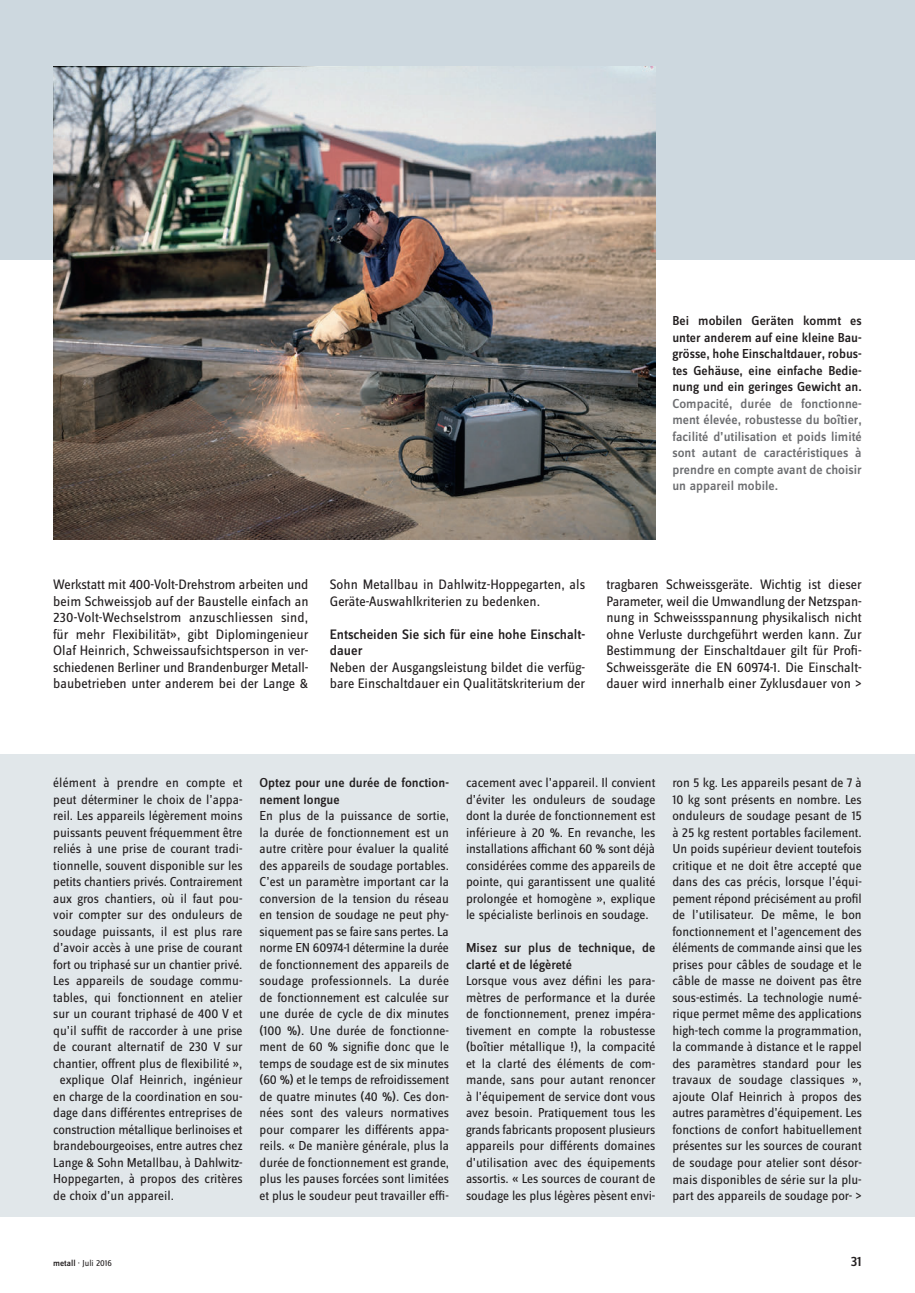
<style>
.page{position:relative;width:915px;height:1293px;background:#fff}
.page>*{position:absolute;margin:0;border:0;box-sizing:border-box;transform-origin:0 0}
.DE_Grundtext_ohne_EZ{font:14.25px/16.5px "Zine Sans Dis";color:#231f20;text-align:justify}
.DE_Grundtext_ohne_EZ-2{font:500 14.25px/16.5px "Zine Sans Dis";color:#231f20}
.FR_Grundtext_ohne_EZ{font:13.5px/16.5px "Zine Sans Dis";color:#231f20;text-align:justify}
.t1{font:500 13.5px/16.5px "Zine Sans Dis";color:#6c6d70;text-align:justify}
.FR_Grundtext_ohne_EZ-2{font:500 13.5px/16.5px "Zine Sans Dis";color:#231f20}
.t2{font:9px "Zine Sans Dis";color:#231f20}
.s1{color:#231f20}
.s2{font-weight:500}
</style>
<div class="page">
<div style="left:0;top:754px;width:914px;height:462px;background:#e1e7ea"></div>
<div style="left:0;top:0;width:914px;height:259px;background:#cdd8df"></div>
<img style="left:53px;top:67px;width:602px;height:473px">
<p class="t1" style="left:672px;top:313px;width:191px"><span class="s1">Bei mobilen Geräten kommt es unter anderem auf eine kleine Bau&shy;grösse, hohe Einschaltdauer, robus&shy;tes Gehäuse, eine einfache Bedie&shy;nung und ein geringes Gewicht an.<br></span>Compacité, durée de fonctionne&shy;ment élevée, robustesse du boîtier, facilité d’utilisation et poids limité sont autant de caractéristiques à prendre en compte avant de choisir un appareil mobile.</p>
<p class="DE_Grundtext_ohne_EZ" style="left:53px;top:577px;width:257px">Werkstatt mit 400-Volt-Drehstrom arbeiten und beim Schweissjob auf der Baustelle einfach an 230-Volt-Wechselstrom anzuschliessen sind, für mehr Flexibilität», gibt Diplomingenieur Olaf Heinrich, Schweissaufsichtsperson in ver&shy;schiedenen Berliner und Brandenburger Metall&shy;baubetrieben unter anderem bei der Lange &amp;</p>
<p class="DE_Grundtext_ohne_EZ" style="left:330px;top:577px;width:257px">Sohn Metallbau in Dahlwitz-Hoppegarten, als<br>Geräte-Auswahlkriterien zu bedenken.</p>
<p class="DE_Grundtext_ohne_EZ-2" style="left:330px;top:626px;width:257px">Entscheiden Sie sich für eine hohe Einschalt&shy;dauer</p>
<p class="DE_Grundtext_ohne_EZ" style="left:330px;top:659px;width:257px">Neben der Ausgangsleistung bildet die verfüg&shy;bare Einschaltdauer ein Qualitätskriterium der</p>
<p class="DE_Grundtext_ohne_EZ" style="left:606px;top:577px;width:257px">tragbaren Schweissgeräte. Wichtig ist dieser Parameter, weil die Umwandlung der Netzspan&shy;nung in Schweissspannung physikalisch nicht ohne Verluste durchgeführt werden kann. Zur Bestimmung der Einschaltdauer gilt für Profi-Schweissgeräte die EN 60974-1. Die Einschalt&shy;dauer wird innerhalb einer Zyklusdauer von &gt;</p>
<p class="FR_Grundtext_ohne_EZ" style="left:53px;top:775px;width:191px">élément à prendre en compte et</p>
<p class="FR_Grundtext_ohne_EZ" style="left:53px;top:792px;width:191px">peut déterminer le choix de l’appa-</p>
<p class="FR_Grundtext_ohne_EZ" style="left:53px;top:808px;width:191px">reil. Les appareils légèrement moins</p>
<p class="FR_Grundtext_ohne_EZ" style="left:53px;top:825px;width:191px">puissants peuvent fréquemment être</p>
<p class="FR_Grundtext_ohne_EZ" style="left:53px;top:841px;width:191px">reliés à une prise de courant tradi-</p>
<p class="FR_Grundtext_ohne_EZ" style="left:53px;top:858px;width:191px">tionnelle, souvent disponible sur les</p>
<p class="FR_Grundtext_ohne_EZ" style="left:53px;top:874px;width:191px">petits chantiers privés. Contrairement</p>
<p class="FR_Grundtext_ohne_EZ" style="left:53px;top:891px;width:191px">aux gros chantiers, où il faut pou-</p>
<p class="FR_Grundtext_ohne_EZ" style="left:53px;top:907px;width:191px">voir compter sur des onduleurs de</p>
<p class="FR_Grundtext_ohne_EZ" style="left:53px;top:924px;width:191px">soudage puissants, il est plus rare</p>
<p class="FR_Grundtext_ohne_EZ" style="left:53px;top:940px;width:191px">d’avoir accès à une prise de courant</p>
<p class="FR_Grundtext_ohne_EZ" style="left:53px;top:957px;width:191px">fort ou triphasé sur un chantier privé.</p>
<p class="FR_Grundtext_ohne_EZ" style="left:53px;top:973px;width:191px">Les appareils de soudage commu-</p>
<p class="FR_Grundtext_ohne_EZ" style="left:53px;top:990px;width:191px">tables, qui fonctionnent en atelier</p>
<p class="FR_Grundtext_ohne_EZ" style="left:53px;top:1006px;width:191px">sur un courant triphasé de 400 V et</p>
<p class="FR_Grundtext_ohne_EZ" style="left:53px;top:1023px;width:191px">qu’il suffit de raccorder à une prise</p>
<p class="FR_Grundtext_ohne_EZ" style="left:53px;top:1039px;width:191px">de courant alternatif de 230 V sur</p>
<p class="FR_Grundtext_ohne_EZ" style="left:53px;top:1056px;width:191px">chantier, offrent plus de flexibilité »,</p>
<p class="FR_Grundtext_ohne_EZ" style="left:60px;top:1072px;width:184px">explique Olaf Heinrich, ingénieur</p>
<p class="FR_Grundtext_ohne_EZ" style="left:53px;top:1089px;width:191px">en charge de la coordination en sou-</p>
<p class="FR_Grundtext_ohne_EZ" style="left:53px;top:1105px;width:191px">dage dans différentes entreprises de</p>
<p class="FR_Grundtext_ohne_EZ" style="left:53px;top:1122px;width:191px">construction métallique berlinoises et</p>
<p class="FR_Grundtext_ohne_EZ" style="left:53px;top:1138px;width:191px">brandebourgeoises, entre autres chez</p>
<p class="FR_Grundtext_ohne_EZ" style="left:53px;top:1155px;width:191px">Lange &amp; Sohn Metallbau, à Dahlwitz-</p>
<p class="FR_Grundtext_ohne_EZ" style="left:53px;top:1171px;width:191px">Hoppegarten, à propos des critères</p>
<p class="FR_Grundtext_ohne_EZ" style="left:53px;top:1188px;width:122px">de choix d’un appareil.</p>
<p class="FR_Grundtext_ohne_EZ-2" style="left:259px;top:775px;width:191px">Optez pour une durée de fonction&shy;nement longue</p>
<p class="FR_Grundtext_ohne_EZ" style="left:259px;top:808px;width:191px">En plus de la puissance de sortie, la durée de fonctionnement est un autre critère pour évaluer la qualité des appareils de soudage portables.<br>C’est un paramètre important car la conversion de la tension du réseau en tension de soudage ne peut phy&shy;siquement pas se faire sans pertes. La norme EN 60974-1 détermine la durée de fonctionnement des appareils de soudage professionnels. La durée de fonctionnement est calculée sur une durée de cycle de dix minutes (100 %). Une durée de fonctionne&shy;ment de 60 % signifie donc que le temps de soudage est de six minutes (60 %) et le temps de refroidissement de quatre minutes (40 %). Ces don&shy;nées sont des valeurs normatives pour comparer les différents appa&shy;reils. « De manière générale, plus la durée de fonctionnement est grande, plus les pauses forcées sont limitées et plus le soudeur peut travailler effi-</p>
<p class="FR_Grundtext_ohne_EZ" style="left:466px;top:775px;width:191px">cacement avec l’appareil. Il convient d’éviter les onduleurs de soudage dont la durée de fonctionnement est inférieure à 20 %. En revanche, les installations affichant 60 % sont déjà considérées comme des appareils de pointe, qui garantissent une qualité prolongée et homogène », explique le spécialiste berlinois en soudage.</p>
<p class="FR_Grundtext_ohne_EZ-2" style="left:466px;top:940px;width:191px">Misez sur plus de technique, de clarté et de légèreté</p>
<p class="FR_Grundtext_ohne_EZ" style="left:466px;top:973px;width:191px">Lorsque vous avez défini les para&shy;mètres de performance et la durée de fonctionnement, prenez impéra&shy;tivement en compte la robustesse (boîtier métallique !), la compacité et la clarté des éléments de com&shy;mande, sans pour autant renoncer à l’équipement de service dont vous avez besoin. Pratiquement tous les grands fabricants proposent plusieurs appareils pour différents domaines d’utilisation avec des équipements assortis. « Les sources de courant de soudage les plus légères pèsent envi-</p>
<p class="FR_Grundtext_ohne_EZ" style="left:672px;top:775px;width:191px">ron 5 kg. Les appareils pesant de 7 à 10 kg sont présents en nombre. Les onduleurs de soudage pesant de 15 à 25 kg restent portables facilement.<br>Un poids supérieur devient toutefois critique et ne doit être accepté que dans des cas précis, lorsque l’équi&shy;pement répond précisément au profil de l’utilisateur. De même, le bon fonctionnement et l’agencement des éléments de commande ainsi que les prises pour câbles de soudage et le câble de masse ne doivent pas être sous-estimés. La technologie numé&shy;rique permet même des applications high-tech comme la programmation, la commande à distance et le rappel des paramètres standard pour les travaux de soudage classiques », ajoute Olaf Heinrich à propos des autres paramètres d’équipement. Les fonctions de confort habituellement présentes sur les sources de courant de soudage pour atelier sont désor&shy;mais disponibles de série sur la plu&shy;part des appareils de soudage por- &gt;</p>
<p class="t2" style="left:53px;top:1259px;width:60px"><span class="s2">metall</span> · Juli 2016</p>
<p class="DE_Grundtext_ohne_EZ-2" style="left:850px;top:1253px;width:13px">31</p>
</div>
